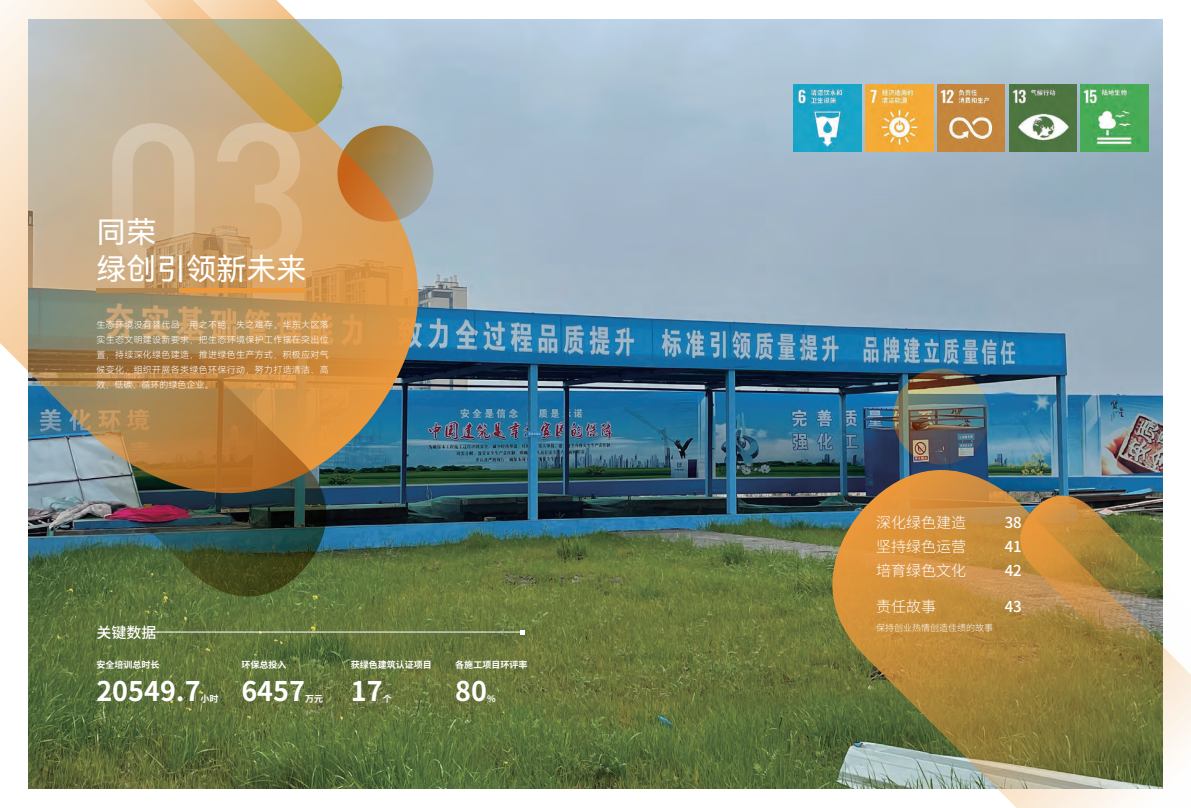
<style>
.page{position:relative;width:1191px;height:808px;background:#fff}
.page>*{position:absolute;margin:0;border:0;box-sizing:border-box;transform-origin:0 0}
.t1{font:500 200px "DIN";color:#fff}
.t2{font:30px/37px "Harmony OS Sans SC";color:#fff}
.t3{font:700 27px "Source Han Sans CN";color:#fff}
.t4{font:300 15px/24px "Source Han Sans CN";color:#fff;text-align:justify}
.t5{font:500 15px/24px "Source Han Sans CN";color:#fff;text-align:justify}
.t6{font:9px/15px "Harmony OS Sans SC Light";letter-spacing:.035em;color:#fff;text-align:justify}
.t7{font:700 9px "Source Han Sans CN";color:#fff}
.t8{font:300 9px "Source Han Sans CN";color:#fff}
</style>
<div class="page">
<img style="left:28px;top:20px;width:1134px;height:768px">
<img style="left:0;top:0;width:492px;height:567px">
<img style="left:10px;top:280px;width:347px;height:347px">
<svg style="left:57px;top:0;width:303px;height:150px;background:#c6b898"></svg>
<svg style="left:337px;top:126px;width:96px;height:96px;background:#ac8251"></svg>
<hr style="left:96px;top:288px;width:83px;height:4px;background:#b18651">
<hr style="left:179px;top:288px;width:126px;height:4px;background:#ed993a">
<hr style="left:155px;top:631px;width:367px;height:1px;background:#fff">
<svg style="left:520px;top:630px;width:4px;height:4px"></svg>
<img style="left:790px;top:428px;width:400px;height:380px">
<img style="left:1004px;top:480px;width:187px;height:262px">
<img style="left:865px;top:84px;width:68px;height:68px">
<img style="left:937px;top:84px;width:68px;height:68px">
<img style="left:1009px;top:84px;width:67px;height:68px">
<img style="left:1081px;top:84px;width:67px;height:68px">
<img style="left:794px;top:84px;width:67px;height:68px">
<img style="left:893px;top:369px;width:96px;height:96px;border-radius:50%">
<h1 class="t1" style="left:100px;top:67px;width:215px">03</h1>
<h2 class="t2" style="left:96px;top:212px;width:211px">同荣<br>绿创引领新未来</h2>
<p class="t6" style="left:96px;top:317px;width:234px">生态环境没有替代品，用之不绝，失之难存。华东大区落实生态文明建设新要求，把生态环境保护工作摆在突出位置，持续深化绿色建造，推进绿色生产方式，积极应对气候变化，组织开展各类绿色环保行动，努力打造清洁、高效、低碳、循环的绿色企业。</p>
<h3 class="t5" style="left:96px;top:621px;width:61px">关键数据</h3>
<p class="t7" style="left:96px;top:660px;width:64px">安全培训总时长</p>
<h3 class="t3" style="left:96px;top:676px;width:106px">20549.7</h3>
<p class="t7" style="left:201px;top:694px;width:19px">小时</p>
<p class="t7" style="left:241px;top:660px;width:46px">环保总投入</p>
<h3 class="t3" style="left:241px;top:676px;width:65px">6457</h3>
<p class="t7" style="left:305px;top:694px;width:19px">万元</p>
<p class="t7" style="left:351px;top:660px;width:82px">获绿色建筑认证项目</p>
<h3 class="t3" style="left:351px;top:676px;width:33px">17</h3>
<p class="t7" style="left:383px;top:694px;width:10px">个</p>
<p class="t7" style="left:455px;top:660px;width:74px">各施工项目环评率</p>
<h3 class="t3" style="left:455px;top:676px;width:33px">80</h3>
<p class="t7" style="left:487px;top:694px;width:10px">%</p>
<h3 class="t4" style="left:876px;top:511px;width:91px">深化绿色建造坚持绿色运营培育绿色文化</h3>
<h3 class="t5" style="left:1004px;top:511px;width:19px">38<br>41<br>42</h3>
<h3 class="t4" style="left:876px;top:595px;width:61px">责任故事</h3>
<h3 class="t5" style="left:1004px;top:595px;width:19px">43</h3>
<p class="t8" style="left:876px;top:623px;width:118px">保持创业热情创造佳绩的故事</p>
</div>
